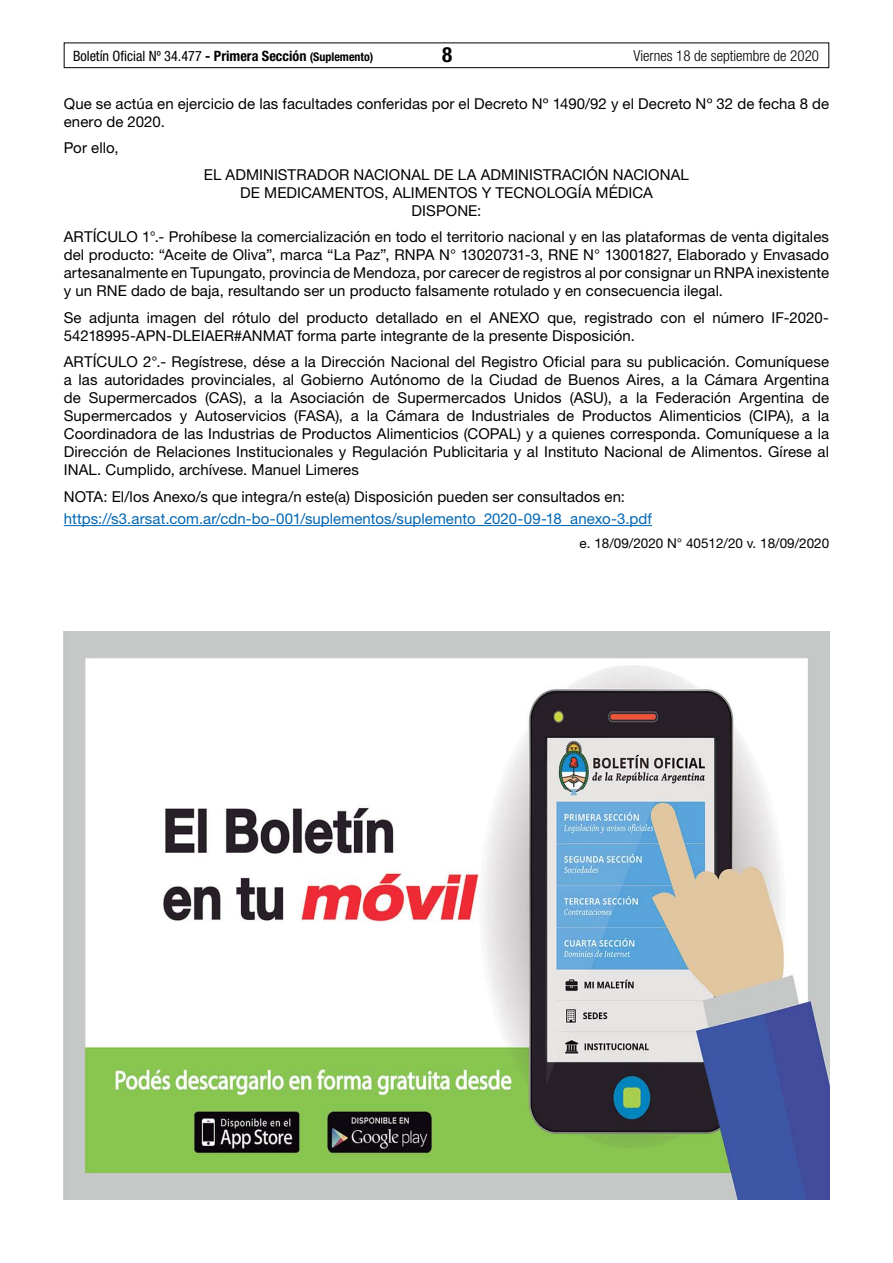
<style>
.page{position:relative;width:893px;height:1263px;background:#fff}
.page>*{position:absolute;margin:0;border:0;box-sizing:border-box;transform-origin:0 0}
.t1{font:700 condensed 21px "Helvetica Neue LT Std";color:#000}
.t2{font:15px/18px "Helvetica Neue LT Std";letter-spacing:.005em;color:#000}
.t3{font:15px "Helvetica Neue LT Std";letter-spacing:.005em;color:#0066b3}
.t4{font:300 condensed 15px "Helvetica Neue LT Std";color:#000}
.t5{font:condensed 14.25px "Helvetica Neue LT Std";color:#000}
.t6{font:13.5px "Helvetica Neue LT Std";color:#000}
.s1{font-weight:700}
.s2{font-weight:700;font-size:12px}
</style>
<div class="page">
<div style="left:64px;top:43px;width:765px;height:25px;border:1px solid #000"></div>
<hr style="left:64px;top:525px;width:588px;height:1px;background:#0066b3">
<img style="left:64px;top:631px;width:765px;height:568px">
<p class="t5" style="left:73px;top:47px;width:302px">Boletín Oficial Nº 34.477 <span class="s1">- Primera Sección</span> <span class="s2">(Suplemento)</span></p>
<h1 class="t1" style="left:442px;top:42px;width:12px">8</h1>
<p class="t4" style="left:633px;top:47px;width:187px">Viernes 18 de septiembre de 2020</p>
<p class="t2" style="left:64px;top:94px;width:767px">Que se actúa en ejercicio de las facultades conferidas por el Decreto Nº 1490/92 y el Decreto Nº 32 de fecha 8 de enero de 2020.</p>
<p class="t2" style="left:64px;top:138px;width:56px">Por ello,</p>
<p class="t2" style="left:204px;top:165px;width:486px;text-align:center">EL ADMINISTRADOR NACIONAL DE LA ADMINISTRACIÓN NACIONAL<br>DE MEDICAMENTOS, ALIMENTOS Y TECNOLOGÍA MÉDICA<br>DISPONE:</p>
<p class="t2" style="left:64px;top:227px;width:767px;text-align:justify">ARTÍCULO 1°.- Prohíbese la comercialización en todo el territorio nacional y en las plataformas de venta digitales del producto: “Aceite de Oliva”, marca “La Paz”, RNPA N° 13020731-3, RNE N° 13001827, Elaborado y Envasado artesanalmente en Tupungato, provincia de Mendoza, por carecer de registros al por consignar un RNPA inexistente y un RNE dado de baja, resultando ser un producto falsamente rotulado y en consecuencia ilegal.</p>
<p class="t2" style="left:64px;top:308px;width:767px">Se adjunta imagen del rótulo del producto detallado en el ANEXO que, registrado con el número IF-2020-<br>54218995-APN-DLEIAER#ANMAT forma parte integrante de la presente Disposición.</p>
<p class="t2" style="left:64px;top:352px;width:767px;text-align:justify">ARTÍCULO 2°.- Regístrese, dése a la Dirección Nacional del Registro Oficial para su publicación. Comuníquese a las autoridades provinciales, al Gobierno Autónomo de la Ciudad de Buenos Aires, a la Cámara Argentina de Supermercados (CAS), a la Asociación de Supermercados Unidos (ASU), a la Federación Argentina de Supermercados y Autoservicios (FASA), a la Cámara de Industriales de Productos Alimenticios (CIPA), a la Coordinadora de las Industrias de Productos Alimenticios (COPAL) y a quienes corresponda. Comuníquese a la Dirección de Relaciones Institucionales y Regulación Publicitaria y al Instituto Nacional de Alimentos. Gírese al INAL. Cumplido, archívese. Manuel Limeres</p>
<p class="t2" style="left:64px;top:487px;width:563px">NOTA: El/los Anexo/s que integra/n este(a) Disposición pueden ser consultados en:</p>
<p class="t3" style="left:64px;top:510px;width:590px">https://s3.arsat.com.ar/cdn-bo-001/suplementos/suplemento_2020-09-18_anexo-3.pdf</p>
<p class="t6" style="left:580px;top:535px;width:251px">e. 18/09/2020 N° 40512/20 v. 18/09/2020</p>
</div>
